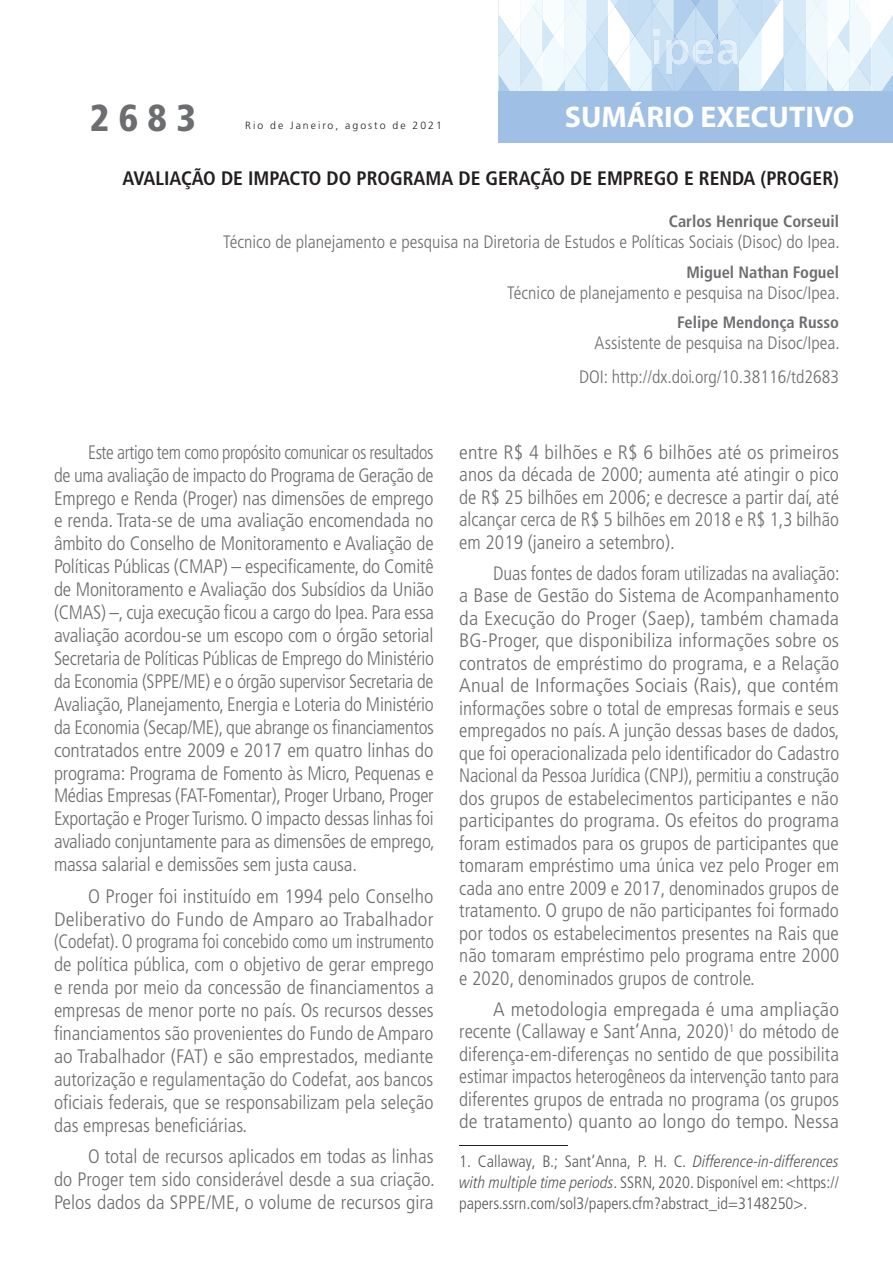
<style>
.page{position:relative;width:893px;height:1263px;background:#fff}
.page>*{position:absolute;margin:0;border:0;box-sizing:border-box;transform-origin:0 0}
.t1{font:900 condensed 37.5px "Frutiger LT Pro";color:#6c6d70}
.t2{font:700 30px "Myriad Pro";color:#fff}
.t3{font:300 condensed 19.5px/23px "Frutiger LT Pro";color:#6c6d70;text-align:justify;scale:.92 1}
.t4{font:300 condensed 19.5px/22.5px "Frutiger LT Pro";color:#6c6d70;text-align:justify;scale:.96 1}
.t5{font:300 condensed 19.5px/23px "Frutiger LT Pro";color:#6c6d70;text-align:justify}
.t6{font:300 condensed 19.5px/22.5px "Frutiger LT Pro";color:#6c6d70;text-align:justify;scale:1.07 1}
.t7{font:300 condensed 19.5px/22.5px "Frutiger LT Pro";color:#6c6d70;text-align:justify;scale:1.05 1}
.t8{font:700 condensed 19.5px "Frutiger LT Pro";color:#231f20}
.t9{font:300 condensed 18px/33.8px "Frutiger LT Pro";color:#6c6d70;text-align:right}
.t10{font:300 condensed 16.5px/21px "Frutiger LT Pro";color:#57585a;text-align:justify}
.t11{font:700 condensed 16.5px "Frutiger LT Pro";color:#6c6d70}
.t12{font:300 10.5px "Frutiger LT Pro";letter-spacing:.19em;color:#231f20}
.s1{font-style:italic}
</style>
<div class="page">
<div style="left:499px;top:91px;width:394px;height:52px;background:#9fbfe4"></div>
<svg style="left:499px;top:0;width:394px;height:91px"></svg>
<hr style="left:459px;top:1145px;width:108px;height:1px;background:#231f20">
<h1 class="t1" style="left:90px;top:95px;width:108px">2683</h1>
<p class="t12" style="left:245px;top:119px;width:198px">Rio de Janeiro, agosto de 2021</p>
<h2 class="t2" style="left:565px;top:97px;width:291px">SUMÁRIO EXECUTIVO</h2>
<p class="t8" style="left:122px;top:166px;width:718px">AVALIAÇÃO DE IMPACTO DO PROGRAMA DE GERAÇÃO DE EMPREGO E RENDA (PROGER)</p>
<p class="t11" style="left:669px;top:211px;width:172px">Carlos Henrique Corseuil</p>
<p class="t9" style="left:223px;top:225px;width:618px">Técnico de planejamento e pesquisa na Diretoria de Estudos e Políticas Sociais (Disoc) do Ipea.</p>
<p class="t11" style="left:686px;top:262px;width:154px">Miguel Nathan Foguel</p>
<p class="t9" style="left:507px;top:276px;width:334px">Técnico de planejamento e pesquisa na Disoc/Ipea.</p>
<p class="t11" style="left:677px;top:312px;width:163px">Felipe Mendonça Russo</p>
<p class="t9" style="left:579px;top:326px;width:262px">Assistente de pesquisa na Disoc/Ipea.<br>DOI: http://dx.doi.org/10.38116/td2683</p>
<p class="t3" style="left:54px;top:441px;width:415px;text-indent:34px">Este artigo tem como propósito comunicar os resultados de uma avaliação de impacto do Programa de Geração de Emprego e Renda (Proger) nas dimensões de emprego e renda. Trata-se de uma avaliação encomendada no âmbito do Conselho de Monitoramento e Avaliação de Políticas Públicas (CMAP) – especificamente, do Comitê de Monitoramento e Avaliação dos Subsídios da União (CMAS) –, cuja execução ficou a cargo do Ipea. Para essa avaliação acordou-se um escopo com o órgão setorial Secretaria de Políticas Públicas de Emprego do Ministério da Economia (SPPE/ME) e o órgão supervisor Secretaria de Avaliação, Planejamento, Energia e Loteria do Ministério da Economia (Secap/ME), que abrange os financiamentos contratados entre 2009 e 2017 em quatro linhas do programa: Programa de Fomento às Micro, Pequenas e Médias Empresas (FAT-Fomentar), Proger Urbano, Proger Exportação e Proger Turismo. O impacto dessas linhas foi avaliado conjuntamente para as dimensões de emprego, massa salarial e demissões sem justa causa.</p>
<p class="t5" style="left:54px;top:884px;width:381px;text-indent:34px">O Proger foi instituído em 1994 pelo Conselho Deliberativo do Fundo de Amparo ao Trabalhador (Codefat). O programa foi concebido como um instrumento de política pública, com o objetivo de gerar emprego e renda por meio da concessão de financiamentos a empresas de menor porte no país. Os recursos desses financiamentos são provenientes do Fundo de Amparo ao Trabalhador (FAT) e são emprestados, mediante autorização e regulamentação do Codefat, aos bancos oficiais federais, que se responsabilizam pela seleção das empresas beneficiárias.</p>
<p class="t5" style="left:54px;top:1145px;width:382px;text-indent:34px">O total de recursos aplicados em todas as linhas do Proger tem sido considerável desde a sua criação.<br>Pelos dados da SPPE/ME, o volume de recursos gira</p>
<p class="t7" style="left:459px;top:441px;width:363px">entre R$ 4 bilhões e R$ 6 bilhões até os primeiros anos da década de 2000; aumenta até atingir o pico de R$ 25 bilhões em 2006; e decresce a partir daí, até alcançar cerca de R$ 5 bilhões em 2018 e R$ 1,3 bilhão em 2019 (janeiro a setembro).</p>
<p class="t4" style="left:459px;top:562px;width:398px;text-indent:34px">Duas fontes de dados foram utilizadas na avaliação: a Base de Gestão do Sistema de Acompanhamento da Execução do Proger (Saep), também chamada BG-Proger, que disponibiliza informações sobre os contratos de empréstimo do programa, e a Relação Anual de Informações Sociais (Rais), que contém informações sobre o total de empresas formais e seus empregados no país. A junção dessas bases de dados, que foi operacionalizada pelo identificador do Cadastro Nacional da Pessoa Jurídica (CNPJ), permitiu a construção dos grupos de estabelecimentos participantes e não participantes do programa. Os efeitos do programa foram estimados para os grupos de participantes que tomaram empréstimo uma única vez pelo Proger em cada ano entre 2009 e 2017, denominados grupos de tratamento. O grupo de não participantes foi formado por todos os estabelecimentos presentes na Rais que não tomaram empréstimo pelo programa entre 2000 e 2020, denominados grupos de controle.</p>
<p class="t6" style="left:459px;top:998px;width:357px;text-indent:34px">A metodologia empregada é uma ampliação recente (Callaway e Sant’Anna, 2020)<sup>1</sup> do método de diferença-em-diferenças no sentido de que possibilita estimar impactos heterogêneos da intervenção tanto para diferentes grupos de entrada no programa (os grupos de tratamento) quanto ao longo do tempo. Nessa</p>
<p class="t10" style="left:459px;top:1151px;width:381px">1. Callaway, B.; Sant’Anna, P. H. C. <span class="s1">Difference-in-differences with multiple time periods</span>. SSRN, 2020. Disponível em: &lt;https:// papers.ssrn.com/sol3/papers.cfm?abstract_id=3148250&gt;.</p>
</div>
